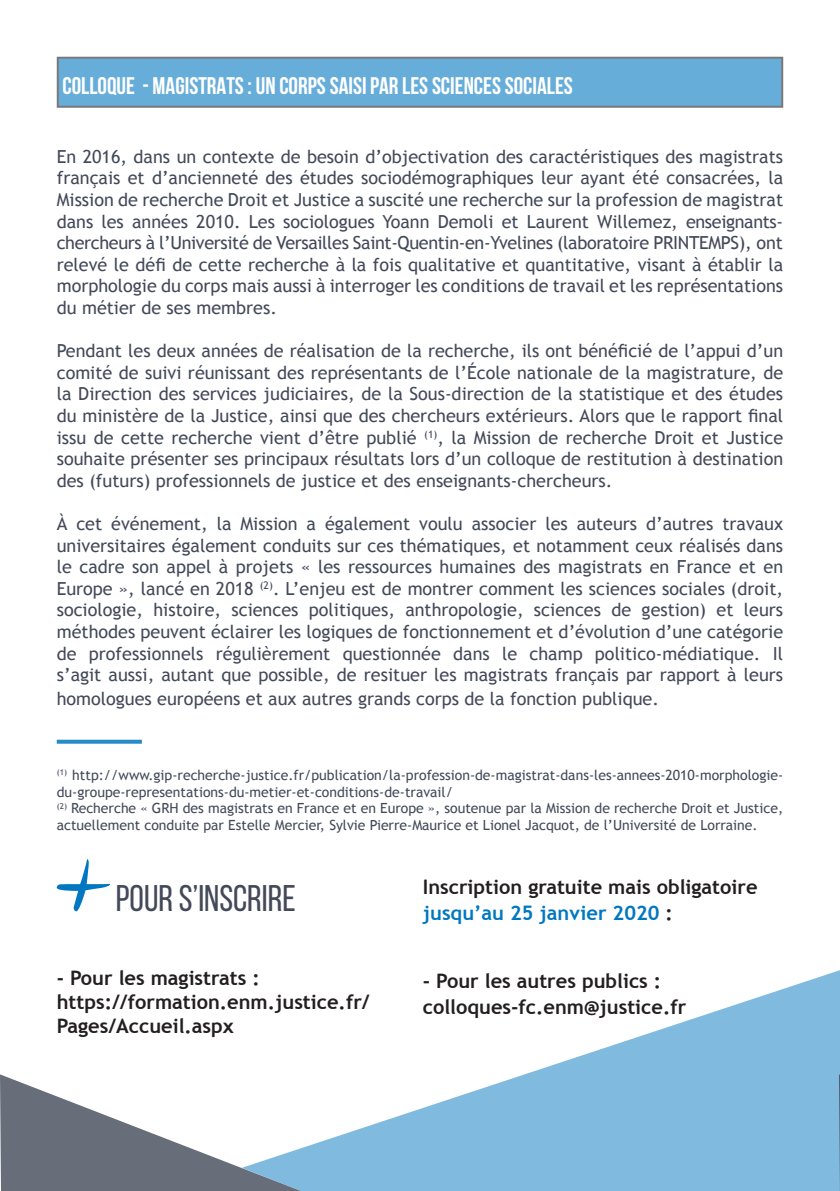
<style>
.page{position:relative;width:840px;height:1191px;background:#fff}
.page>*{position:absolute;margin:0;border:0;box-sizing:border-box;transform-origin:0 0}
.t1{font:37px "Bebas Neue";color:#434959}
.t2{font:700 24px "Bebas Neue";color:#fff}
.t3{font:700 20px/24px "Trebuchet MS";color:#231f20}
.t4{font:18px/21.6px "Trebuchet MS";color:#434959;text-align:justify}
.t5{font:14px/16.8px "Trebuchet MS";color:#434959}
.s1{color:#0077c0}
</style>
<div class="page">
<svg style="left:0;top:1074px;width:242px;height:117px"></svg>
<svg style="left:242px;top:970px;width:597px;height:221px;fill:#80bbdf"></svg>
<svg style="left:838px;top:1074px;width:1px;height:117px"></svg>
<svg style="left:57px;top:739px;width:85px;height:4px"></svg>
<div style="left:58px;top:58px;width:723px;height:49px;background:#66add9"></div>
<svg style="left:57px;top:859px;width:53px;height:52px"></svg>
<h2 class="t2" style="left:62px;top:72px;width:511px">COLLOQUE - MAGISTRATS : UN CORPS SAISI PAR LES SCIENCES SOCIALES</h2>
<p class="t4" style="left:57px;top:146px;width:727px">En 2016, dans un contexte de besoin d’objectivation des caractéristiques des magistrats français et d’ancienneté des études sociodémographiques leur ayant été consacrées, la Mission de recherche Droit et Justice a suscité une recherche sur la profession de magistrat dans les années 2010. Les sociologues Yoann Demoli et Laurent Willemez, enseignants&shy;chercheurs à l’Université de Versailles Saint-Quentin-en-Yvelines (laboratoire PRINTEMPS), ont relevé le défi de cette recherche à la fois qualitative et quantitative, visant à établir la morphologie du corps mais aussi à interroger les conditions de travail et les représentations du métier de ses membres.</p>
<p class="t4" style="left:57px;top:340px;width:727px">Pendant les deux années de réalisation de la recherche, ils ont bénéficié de l’appui d’un comité de suivi réunissant des représentants de l’École nationale de la magistrature, de la Direction des services judiciaires, de la Sous-direction de la statistique et des études du ministère de la Justice, ainsi que des chercheurs extérieurs. Alors que le rapport final issu de cette recherche vient d’être publié <sup>(1)</sup>, la Mission de recherche Droit et Justice souhaite présenter ses principaux résultats lors d’un colloque de restitution à destination des (futurs) professionnels de justice et des enseignants-chercheurs.</p>
<p class="t4" style="left:57px;top:513px;width:727px">À cet événement, la Mission a également voulu associer les auteurs d’autres travaux universitaires également conduits sur ces thématiques, et notamment ceux réalisés dans le cadre son appel à projets « les ressources humaines des magistrats en France et en Europe », lancé en 2018 <sup>(2)</sup>. L’enjeu est de montrer comment les sciences sociales (droit, sociologie, histoire, sciences politiques, anthropologie, sciences de gestion) et leurs méthodes peuvent éclairer les logiques de fonctionnement et d’évolution d’une catégorie de professionnels régulièrement questionnée dans le champ politico-médiatique. Il s’agit aussi, autant que possible, de resituer les magistrats français par rapport à leurs</p>
<p class="t4" style="left:57px;top:688px;width:603px">homologues européens et aux autres grands corps de la fonction publique.</p>
<p class="t5" style="left:57px;top:766px;width:727px"><sup>(1)</sup> http://www.gip-recherche-justice.fr/publication/la-profession-de-magistrat-dans-les-annees-2010-morphologie&shy;du-groupe-representations-du-metier-et-conditions-de-travail/<br><sup>(2)</sup> Recherche « GRH des magistrats en France et en Europe », soutenue par la Mission de recherche Droit et Justice, actuellement conduite par Estelle Mercier, Sylvie Pierre-Maurice et Lionel Jacquot, de l’Université de Lorraine.</p>
<h1 class="t1" style="left:116px;top:878px;width:181px">POUR S’INSCRIRE</h1>
<p class="t3" style="left:422px;top:873px;width:336px;line-height:26px">Inscription gratuite mais obligatoire <span class="s1">jusqu’au 25 janvier 2020</span> :</p>
<p class="t3" style="left:57px;top:965px;width:314px">- Pour les magistrats : https://formation.enm.justice.fr/<br>Pages/Accueil.aspx</p>
<p class="t3" style="left:422px;top:967px;width:265px;line-height:26.4px">- Pour les autres publics : colloques-fc.enm@justice.fr</p>
</div>
